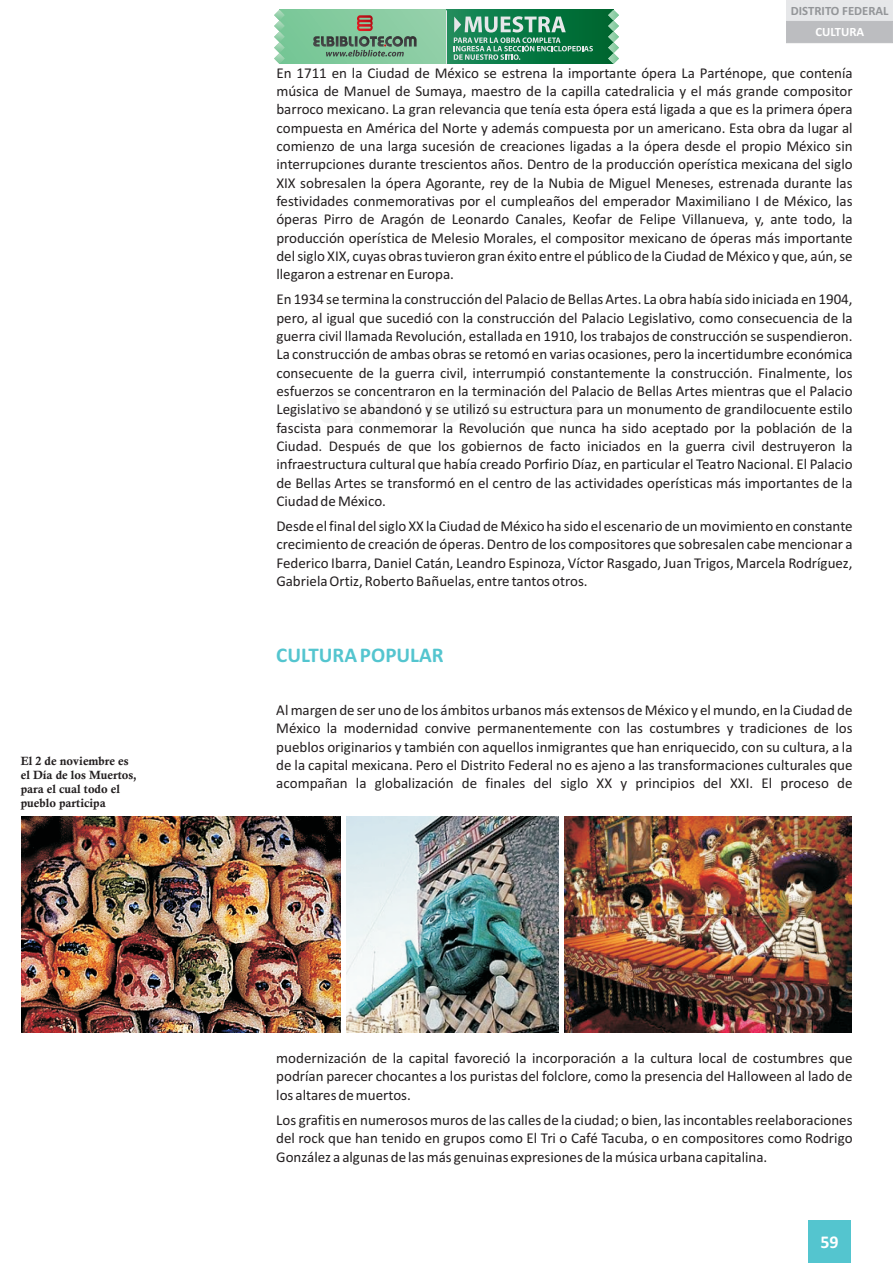
<style>
.page{position:relative;width:893px;height:1263px;background:#fff}
.page>*{position:absolute;margin:0;border:0;box-sizing:border-box;transform-origin:0 0}
.t1{font:700 21px "Calibri";color:#54c5cf}
.t2{font:700 18px "Calibri";color:#fff}
.t3{font:15px/18.3px "Calibri";color:#231f20;text-align:justify}
.t4{font:700 12.75px "Calibri";color:#939598}
.t5{font:700 12.75px "Calibri";color:#fff}
.t6{font:700 12px/13.8px "Calis MT Bol";color:#231f20}
</style>
<div class="page">
<div style="left:786px;top:0;width:107px;height:22px;background:#e6e7e9"></div>
<div style="left:786px;top:21px;width:107px;height:22px;background:#bcbdc0"></div>
<div style="left:808px;top:1220px;width:42px;height:43px;background:#54c5cf"></div>
<img style="left:21px;top:816px;width:319px;height:216px">
<img style="left:565px;top:816px;width:287px;height:216px">
<img style="left:347px;top:816px;width:211px;height:216px">
<svg style="left:285px;top:10px;width:161px;height:54px;background:#85cba0"></svg>
<svg style="left:321px;top:398px;width:53px;height:25px"></svg>
<div style="left:377px;top:398px;width:7px;height:25px;background:#f4f4f4"></div>
<svg style="left:389px;top:398px;width:33px;height:25px"></svg>
<div style="left:425px;top:398px;width:7px;height:25px;background:#f4f4f4"></div>
<svg style="left:435px;top:398px;width:145px;height:25px"></svg>
<div style="left:446px;top:10px;width:168px;height:54px;background:linear-gradient(to right,#1a8c5b,#00642b)"></div>
<svg style="left:274px;top:10px;width:11px;height:54px"></svg>
<svg style="left:608px;top:10px;width:11px;height:54px"></svg>
<svg style="left:312px;top:15px;width:105px;height:42px;background:#7aa887"></svg>
<svg style="left:454px;top:16px;width:139px;height:44px;background:#469671"></svg>
<hr style="left:446px;top:10px;width:1px;height:54px;background:#e6e7e9">
<p class="t6" style="left:21px;top:755px;width:118px">El 2 de noviembre es el Día de los Muertos, para el cual todo el pueblo participa</p>
<p class="t4" style="left:791px;top:5px;width:99px">DISTRITO FEDERAL</p>
<p class="t5" style="left:815px;top:26px;width:50px">CULTURA</p>
<p class="t3" style="left:276px;top:65px;width:578px">En 1711 en la Ciudad de México se estrena la importante ópera La Parténope, que contenía música de Manuel de Sumaya, maestro de la capilla catedralicia y el más grande compositor barroco mexicano. La gran relevancia que tenía esta ópera está ligada a que es la primera ópera compuesta en América del Norte y además compuesta por un americano. Esta obra da lugar al comienzo de una larga sucesión de creaciones ligadas a la ópera desde el propio México sin interrupciones durante trescientos años. Dentro de la producción operística mexicana del siglo XIX sobresalen la ópera Agorante, rey de la Nubia de Miguel Meneses, estrenada durante las festividades conmemorativas por el cumpleaños del emperador Maximiliano I de México, las óperas Pirro de Aragón de Leonardo Canales, Keofar de Felipe Villanueva, y, ante todo, la producción operística de Melesio Morales, el compositor mexicano de óperas más importante del siglo XIX, cuyas obras tuvieron gran éxito entre el público de la Ciudad de México y que, aún, se llegaron a estrenar en Europa.</p>
<p class="t3" style="left:276px;top:292px;width:578px">En 1934 se termina la construcción del Palacio de Bellas Artes. La obra había sido iniciada en 1904, pero, al igual que sucedió con la construcción del Palacio Legislativo, como consecuencia de la guerra civil llamada Revolución, estallada en 1910, los trabajos de construcción se suspendieron.<br>La construcción de ambas obras se retomó en varias ocasiones, pero la incertidumbre económica consecuente de la guerra civil, interrumpió constantemente la construcción. Finalmente, los esfuerzos se concentraron en la terminación del Palacio de Bellas Artes mientras que el Palacio Legislativo se abandonó y se utilizó su estructura para un monumento de grandilocuente estilo fascista para conmemorar la Revolución que nunca ha sido aceptado por la población de la Ciudad. Después de que los gobiernos de facto iniciados en la guerra civil destruyeron la infraestructura cultural que había creado Porfirio Díaz, en particular el Teatro Nacional. El Palacio de Bellas Artes se transformó en el centro de las actividades operísticas más importantes de la Ciudad de México.</p>
<p class="t3" style="left:276px;top:518px;width:578px">Desde el final del siglo XX la Ciudad de México ha sido el escenario de un movimiento en constante crecimiento de creación de óperas. Dentro de los compositores que sobresalen cabe mencionar a Federico Ibarra, Daniel Catán, Leandro Espinoza, Víctor Rasgado, Juan Trigos, Marcela Rodríguez, Gabriela Ortiz, Roberto Bañuelas, entre tantos otros.</p>
<h1 class="t1" style="left:276px;top:646px;width:169px">CULTURA POPULAR</h1>
<p class="t3" style="left:276px;top:702px;width:578px">Al margen de ser uno de los ámbitos urbanos más extensos de México y el mundo, en la Ciudad de México la modernidad convive permanentemente con las costumbres y tradiciones de los pueblos originarios y también con aquellos inmigrantes que han enriquecido, con su cultura, a la de la capital mexicana. Pero el Distrito Federal no es ajeno a las transformaciones culturales que acompañan la globalización de finales del siglo XX y principios del XXI. El proceso de</p>
<p class="t3" style="left:276px;top:1050px;width:578px">modernización de la capital favoreció la incorporación a la cultura local de costumbres que podrían parecer chocantes a los puristas del folclore, como la presencia del Halloween al lado de los altares de muertos.</p>
<p class="t3" style="left:276px;top:1112px;width:578px">Los grafitis en numerosos muros de las calles de la ciudad; o bien, las incontables reelaboraciones del rock que han tenido en grupos como El Tri o Café Tacuba, o en compositores como Rodrigo González a algunas de las más genuinas expresiones de la música urbana capitalina.</p>
<p class="t2" style="left:820px;top:1234px;width:20px">59</p>
</div>
